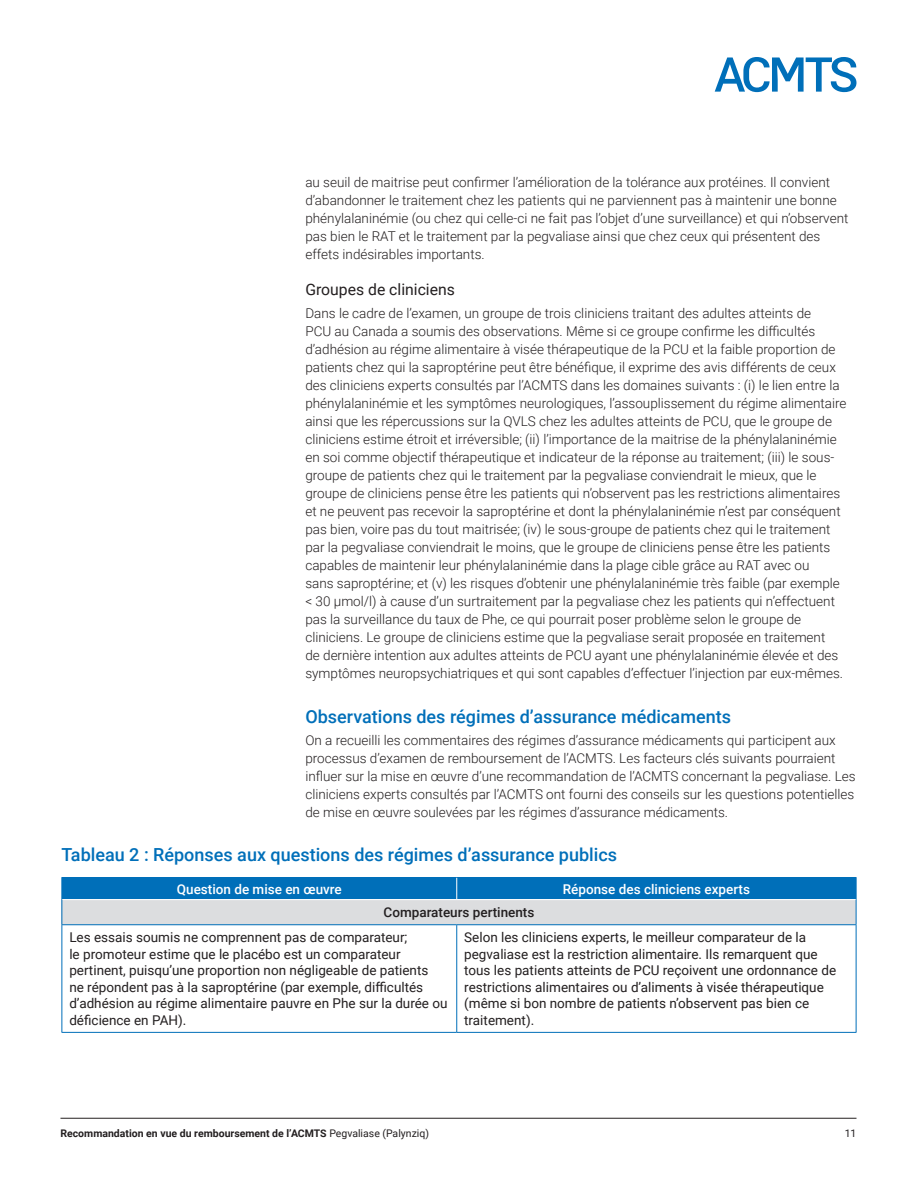
<style>
.page{position:relative;width:918px;height:1188px;background:#fff}
.page>*{position:absolute;margin:0;border:0;box-sizing:border-box;transform-origin:0 0}
.t1{font:500 18px "Roboto";color:#006fb9}
.t2{font:15.75px "Roboto";color:#231f20}
.t3{font:300 13.5px/18px "Roboto";color:#231f20}
.t4{font:13.5px/16.5px "Roboto";color:#231f20}
.t5{font:500 13.5px "Roboto";color:#fff}
.t6{font:500 13.5px "Roboto";color:#231f20}
.t7{font:700 10.5px "Roboto";color:#231f20}
.t8{font:10.5px "Roboto";color:#231f20}
.s1{font-weight:400}
</style>
<div class="page">
<svg style="left:715px;top:57px;width:141px;height:35px"></svg>
<hr style="left:60px;top:1118px;width:796px;height:1px;background:#231f20">
<hr style="left:62px;top:925px;width:1px;height:107px;background:#006fb9">
<hr style="left:456px;top:925px;width:1px;height:107px;background:#006fb9">
<hr style="left:856px;top:925px;width:1px;height:107px;background:#006fb9">
<hr style="left:62px;top:877px;width:395px;height:1px;background:#006fb9">
<hr style="left:457px;top:877px;width:399px;height:1px;background:#006fb9">
<svg style="left:62px;top:878px;width:795px;height:46px;background:#78abce"></svg>
<hr style="left:62px;top:924px;width:395px;height:1px;background:#006fb9">
<hr style="left:457px;top:924px;width:399px;height:1px;background:#006fb9">
<hr style="left:62px;top:1032px;width:395px;height:1px;background:#006fb9">
<hr style="left:457px;top:1032px;width:399px;height:1px;background:#006fb9">
<p class="t3" style="left:305px;top:173px;width:545px">au seuil de maitrise peut confirmer l’amélioration de la tolérance aux protéines. Il convient d’abandonner le traitement chez les patients qui ne parviennent pas à maintenir une bonne phénylalaninémie (ou chez qui celle-ci ne fait pas l’objet d’une surveillance) et qui n’observent pas bien le RAT et le traitement par la pegvaliase ainsi que chez ceux qui présentent des effets indésirables importants.</p>
<p class="t2" style="left:305px;top:278px;width:151px">Groupes de cliniciens</p>
<p class="t3" style="left:305px;top:303px;width:543px">Dans le cadre de l’examen, un groupe de trois cliniciens traitant des adultes atteints de<br>PCU au Canada a soumis des observations. Même si ce groupe confirme les difficultés d’adhésion au régime alimentaire à visée thérapeutique de la PCU et la faible proportion de patients chez qui la saproptérine peut être bénéfique, il exprime des avis différents de ceux des cliniciens experts consultés par l’ACMTS dans les domaines suivants : (i) le lien entre la phénylalaninémie et les symptômes neurologiques, l’assouplissement du régime alimentaire ainsi que les répercussions sur la QVLS chez les adultes atteints de PCU, que le groupe de cliniciens estime étroit et irréversible; (ii) l’importance de la maitrise de la phénylalaninémie en soi comme objectif thérapeutique et indicateur de la réponse au traitement; (iii) le sous&shy;groupe de patients chez qui le traitement par la pegvaliase conviendrait le mieux, que le groupe de cliniciens pense être les patients qui n’observent pas les restrictions alimentaires et ne peuvent pas recevoir la saproptérine et dont la phénylalaninémie n’est par conséquent pas bien, voire pas du tout maitrisée; (iv) le sous-groupe de patients chez qui le traitement par la pegvaliase conviendrait le moins, que le groupe de cliniciens pense être les patients capables de maintenir leur phénylalaninémie dans la plage cible grâce au RAT avec ou<br>sans saproptérine; et (v) les risques d’obtenir une phénylalaninémie très faible (par exemple &lt; 30 µmol/l) à cause d’un surtraitement par la pegvaliase chez les patients qui n’effectuent pas la surveillance du taux de Phe, ce qui pourrait poser problème selon le groupe de cliniciens. Le groupe de cliniciens estime que la pegvaliase serait proposée en traitement<br>de dernière intention aux adultes atteints de PCU ayant une phénylalaninémie élevée et des symptômes neuropsychiatriques et qui sont capables d’effectuer l’injection par eux-mêmes.</p>
<h1 class="t1" style="left:305px;top:704px;width:427px">Observations des régimes d’assurance médicaments</h1>
<p class="t3" style="left:305px;top:731px;width:552px">On a recueilli les commentaires des régimes d’assurance médicaments qui participent aux processus d’examen de remboursement de l’ACMTS. Les facteurs clés suivants pourraient influer sur la mise en œuvre d’une recommandation de l’ACMTS concernant la pegvaliase. Les cliniciens experts consultés par l’ACMTS ont fourni des conseils sur les questions potentielles de mise en œuvre soulevées par les régimes d’assurance médicaments.</p>
<h1 class="t1" style="left:62px;top:842px;width:557px">Tableau 2 : Réponses aux questions des régimes d’assurance publics</h1>
<p class="t5" style="left:177px;top:879px;width:166px">Question de mise en œuvre</p>
<p class="t5" style="left:563px;top:879px;width:189px">Réponse des cliniciens experts</p>
<p class="t6" style="left:384px;top:903px;width:152px">Comparateurs pertinents</p>
<p class="t4" style="left:69px;top:929px;width:380px">Les essais soumis ne comprennent pas de comparateur;<br>le promoteur estime que le placébo est un comparateur pertinent, puisqu’une proportion non négligeable de patients<br>ne répondent pas à la saproptérine (par exemple, difficultés d’adhésion au régime alimentaire pauvre en Phe sur la durée ou déficience en PAH).</p>
<p class="t4" style="left:464px;top:929px;width:373px">Selon les cliniciens experts, le meilleur comparateur de la pegvaliase est la restriction alimentaire. Ils remarquent que tous les patients atteints de PCU reçoivent une ordonnance de restrictions alimentaires ou d’aliments à visée thérapeutique (même si bon nombre de patients n’observent pas bien ce traitement).</p>
<p class="t7" style="left:60px;top:1126px;width:370px">Recommandation en vue du remboursement de l’ACMTS <span class="s1">Pegvaliase (Palynziq)</span></p>
<p class="t8" style="left:845px;top:1126px;width:13px">11</p>
</div>
